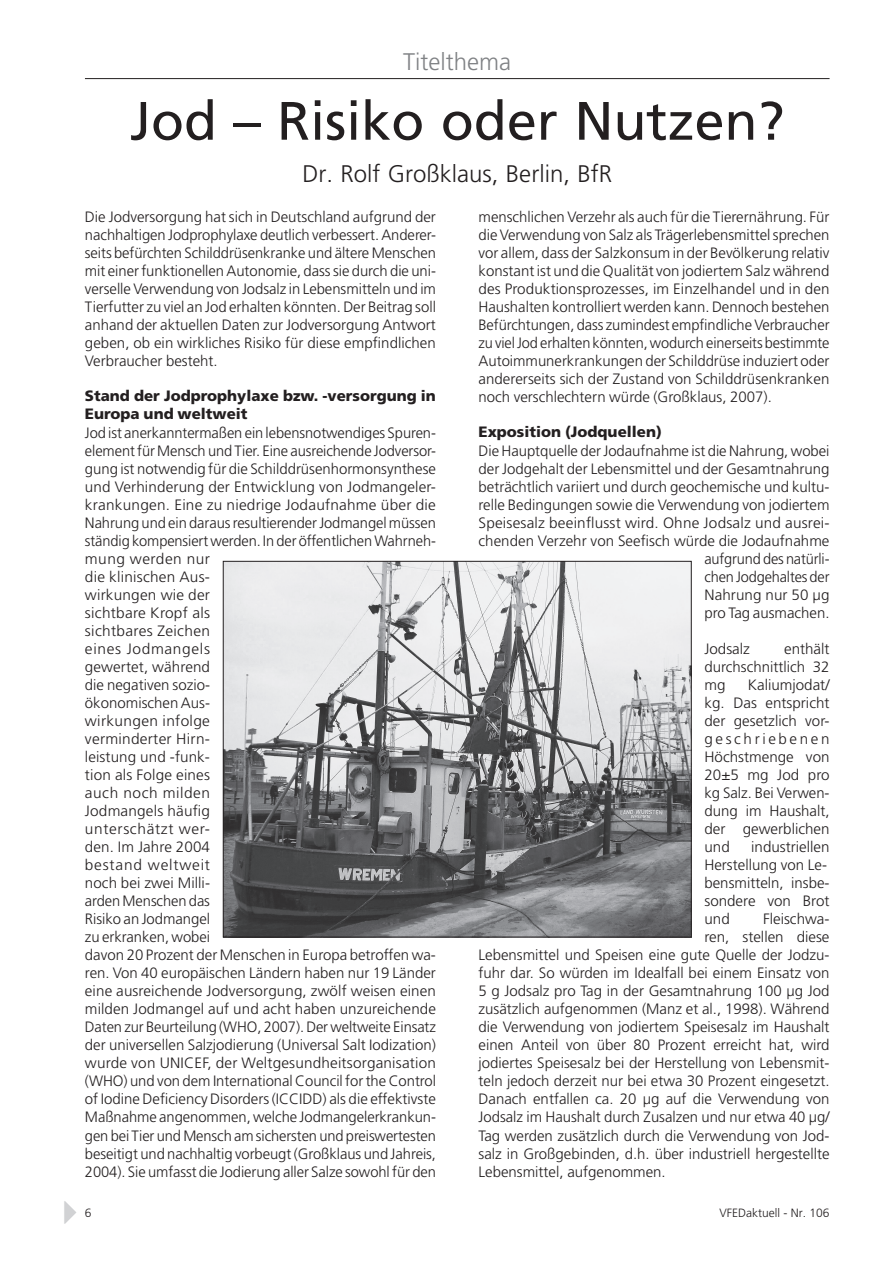
<style>
.page{position:relative;width:894px;height:1263px;background:#fff}
.page>*{position:absolute;margin:0;border:0;box-sizing:border-box;transform-origin:0 0}
.t1{font:54px "Frutiger";color:#231f20}
.t2{font:300 24px "Frutiger";color:#231f20}
.t3{font:300 24px "Frutiger";color:#808285}
.t4{font:300 15px/18px "Frutiger";color:#231f20;text-align:justify}
.t5{font:900 15px/18px "Frutiger";color:#231f20}
.t6{font:300 12px "Frutiger";color:#231f20}
</style>
<div class="page">
<hr style="left:85px;top:78px;width:744px;height:1px;background:#231f20">
<img style="left:225px;top:563px;width:464px;height:372px">
<h2 class="t3" style="left:403px;top:52px;width:109px">Titelthema</h2>
<h1 class="t1" style="left:130px;top:99px;width:656px">Jod – Risiko oder Nutzen?</h1>
<h2 class="t2" style="left:302px;top:163px;width:311px">Dr. Rolf Großklaus, Berlin, BfR</h2>
<p class="t4" style="left:85px;top:209px;width:352px">Die Jodversorgung hat sich in Deutschland aufgrund der nachhaltigen Jodprophylaxe deutlich verbessert. Anderer&shy;seits befürchten Schilddrüsenkranke und ältere Menschen mit einer funktionellen Autonomie, dass sie durch die uni&shy;verselle Verwendung von Jodsalz in Lebensmitteln und im Tierfutter zu viel an Jod erhalten könnten. Der Beitrag soll anhand der aktuellen Daten zur Jodversorgung Antwort geben, ob ein wirkliches Risiko für diese empfindlichen Verbraucher besteht.</p>
<p class="t5" style="left:85px;top:388px;width:352px">Stand der Jodprophylaxe bzw. -versorgung in<br>Europa und weltweit</p>
<p class="t4" style="left:85px;top:425px;width:352px;text-align:left">Jod ist anerkanntermaßen ein lebensnotwendiges Spuren&shy;element für Mensch und Tier. Eine ausreichende Jodversor&shy;gung ist notwendig für die Schilddrüsenhormonsynthese und Verhinderung der Entwicklung von Jodmangeler&shy;krankungen. Eine zu niedrige Jodaufnahme über die Nahrung und ein daraus resultierender Jodmangel müssen ständig kompensiert werden. In der öffentlichen Wahrneh&shy;mung werden nur<br>die klinischen Aus-<br>wirkungen wie der<br>sichtbare Kropf als<br>sichtbares Zeichen<br>eines Jodmangels<br>gewertet, während<br>die negativen sozio-<br>ökonomischen Aus-<br>wirkungen infolge<br>verminderter Hirn-<br>leistung und -funk-<br>tion als Folge eines<br>auch noch milden<br>Jodmangels häufig<br>unterschätzt wer-<br>den. Im Jahre 2004<br>bestand weltweit<br>noch bei zwei Milli-<br>arden Menschen das<br>Risiko an Jodmangel<br>zu erkranken, wobei<br>davon 20 Prozent der Menschen in Europa betroffen wa&shy;ren. Von 40 europäischen Ländern haben nur 19 Länder eine ausreichende Jodversorgung, zwölf weisen einen milden Jodmangel auf und acht haben unzureichende Daten zur Beurteilung (WHO, 2007). Der weltweite Einsatz der universellen Salzjodierung (Universal Salt Iodization) wurde von UNICEF, der Weltgesundheitsorganisation (WHO) und von dem International Council for the Control of Iodine Deficiency Disorders (ICCIDD) als die effektivste Maßnahme angenommen, welche Jodmangelerkrankun&shy;gen bei Tier und Mensch am sichersten und preiswertesten beseitigt und nachhaltig vorbeugt (Großklaus und Jahreis, 2004). Sie umfasst die Jodierung aller Salze sowohl für den</p>
<p class="t4" style="left:478px;top:209px;width:352px">menschlichen Verzehr als auch für die Tierernährung. Für die Verwendung von Salz als Trägerlebensmittel sprechen vor allem, dass der Salzkonsum in der Bevölkerung relativ konstant ist und die Qualität von jodiertem Salz während des Produktionsprozesses, im Einzelhandel und in den Haushalten kontrolliert werden kann. Dennoch bestehen Befürchtungen, dass zumindest empfindliche Verbraucher zu viel Jod erhalten könnten, wodurch einerseits bestimmte Autoimmunerkrankungen der Schilddrüse induziert oder andererseits sich der Zustand von Schilddrüsenkranken noch verschlechtern würde (Großklaus, 2007).</p>
<p class="t5" style="left:478px;top:424px;width:185px">Exposition (Jodquellen)</p>
<p class="t4" style="left:478px;top:443px;width:352px;text-align:right">Die Hauptquelle der Jodaufnahme ist die Nahrung, wobei der Jodgehalt der Lebensmittel und der Gesamtnahrung beträchtlich variiert und durch geochemische und kultu&shy;relle Bedingungen sowie die Verwendung von jodiertem Speisesalz beeinflusst wird. Ohne Jodsalz und ausrei&shy;chenden Verzehr von Seefisch würde die Jodaufnahme aufgrund des natürli-<br>chen Jodgehaltes der<br>Nahrung nur 50 µg<br>pro Tag ausmachen.</p>
<p class="t4" style="left:704px;top:641px;width:47px">Jodsalz</p>
<p class="t4" style="left:704px;top:641px;width:127px;text-indent:80px">enthält durchschnittlich 32 mg</p>
<p class="t4" style="left:704px;top:677px;width:127px;text-indent:43px">Kaliumjodat/ kg. Das entspricht der gesetzlich vor&shy;geschriebenen Höchstmenge von 20±5 mg Jod pro kg Salz. Bei Verwen&shy;dung im Haushalt, der gewerblichen und</p>
<p class="t4" style="left:704px;top:839px;width:127px;text-align:left;text-indent:47px">industriellen<br>Herstellung von Le&shy;bensmitteln, insbe&shy;sondere von Brot und</p>
<p class="t4" style="left:763px;top:911px;width:68px">Fleischwa-</p>
<p class="t4" style="left:704px;top:929px;width:127px">ren, stellen diese</p>
<p class="t4" style="left:478px;top:947px;width:352px">Lebensmittel und Speisen eine gute Quelle der Jodzu-</p>
<p class="t4" style="left:478px;top:965px;width:352px">fuhr dar. So würden im Idealfall bei einem Einsatz von</p>
<p class="t4" style="left:478px;top:983px;width:352px">5 g Jodsalz pro Tag in der Gesamtnahrung 100 µg Jod</p>
<p class="t4" style="left:478px;top:1001px;width:352px">zusätzlich aufgenommen (Manz et al., 1998). Während</p>
<p class="t4" style="left:478px;top:1019px;width:352px">die Verwendung von jodiertem Speisesalz im Haushalt</p>
<p class="t4" style="left:478px;top:1037px;width:352px">einen Anteil von über 80 Prozent erreicht hat, wird</p>
<p class="t4" style="left:478px;top:1055px;width:352px">jodiertes Speisesalz bei der Herstellung von Lebensmit-</p>
<p class="t4" style="left:478px;top:1073px;width:352px">teln jedoch derzeit nur bei etwa 30 Prozent eingesetzt.</p>
<p class="t4" style="left:478px;top:1091px;width:352px">Danach entfallen ca. 20 µg auf die Verwendung von</p>
<p class="t4" style="left:478px;top:1109px;width:352px">Jodsalz im Haushalt durch Zusalzen und nur etwa 40 µg/</p>
<p class="t4" style="left:478px;top:1127px;width:352px">Tag werden zusätzlich durch die Verwendung von Jod-</p>
<p class="t4" style="left:478px;top:1145px;width:352px">salz in Großgebinden, d.h. über industriell hergestellte</p>
<p class="t4" style="left:478px;top:1163px;width:189px">Lebensmittel, aufgenommen.</p>
<p class="t6" style="left:85px;top:1208px;width:8px">6</p>
<p class="t6" style="left:719px;top:1208px;width:112px">VFEDaktuell - Nr. 106</p>
</div>
